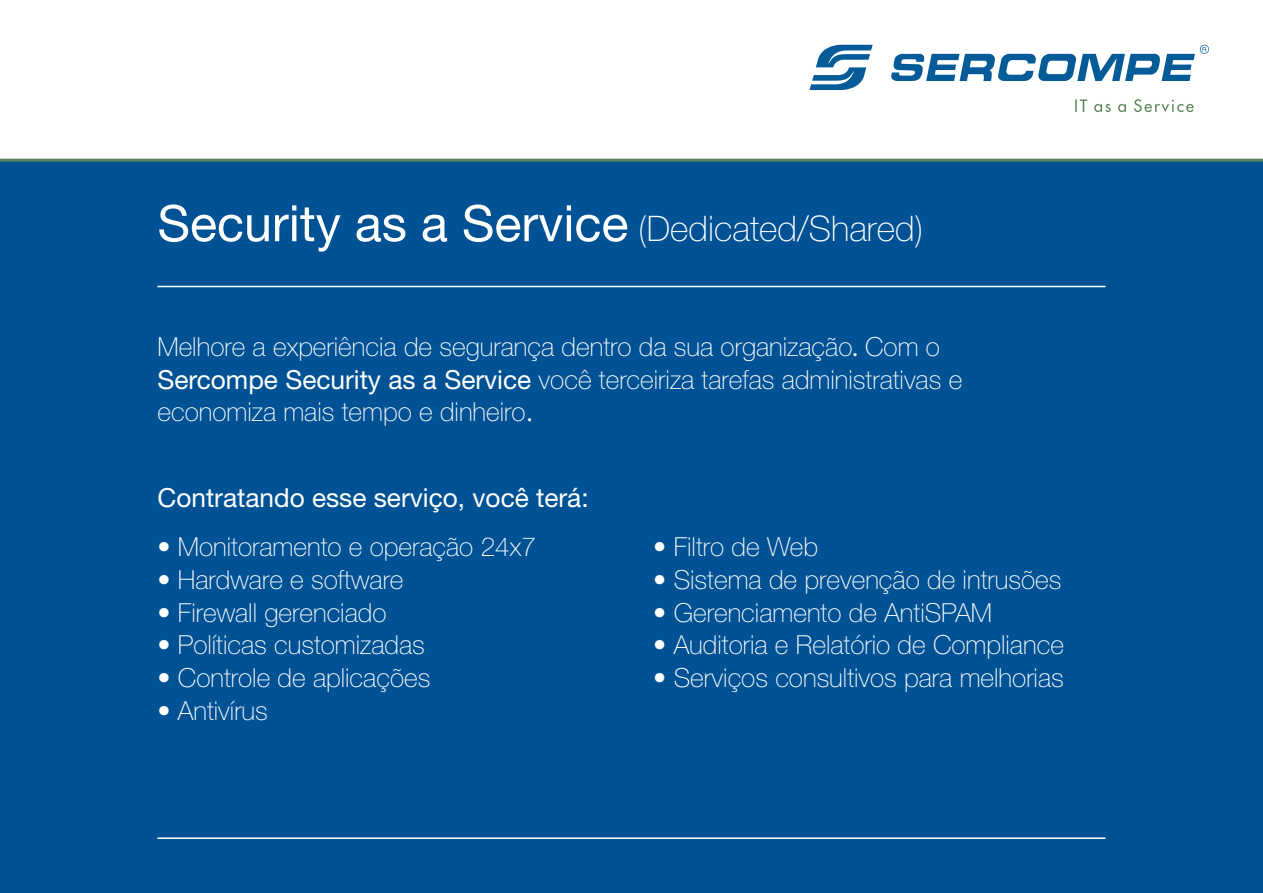
<style>
.page{position:relative;width:1263px;height:893px;background:#fff}
.page>*{position:absolute;margin:0;border:0;box-sizing:border-box;transform-origin:0 0}
.t1{font:50.25px "Helvetica Neue LT Std";color:#fff}
.t2{font:100 26.25px/32.7px "Helvetica Neue LT Std";color:#fff}
.t3{font:26.25px "Helvetica Neue LT Std";color:#fff}
.s1{font-weight:100;font-size:35.25px}
.s2{font-family:"Futura Con";font-weight:400}
.s3{font-weight:400}
.s4{font-family:"Futura BT";font-weight:400}
</style>
<div class="page">
<div style="left:0;top:161px;width:1263px;height:732px;background:#005295"></div>
<hr style="left:0;top:159px;width:1263px;height:3px;background:#5d875b">
<hr style="left:157px;top:837px;width:948px;height:2px;background:#fff">
<hr style="left:157px;top:286px;width:948px;height:1px;background:#fff">
<svg style="left:1075px;top:99px;width:119px;height:13px"></svg>
<svg style="left:809px;top:45px;width:64px;height:45px"></svg>
<svg style="left:891px;top:45px;width:318px;height:36px"></svg>
<h1 class="t1" style="left:157px;top:193px;width:767px">Security as a Service <span class="s1">(Dedicated/Shared)</span></h1>
<p class="t2" style="left:157px;top:330px;width:806px">Melhore a experiência de segurança dentro da sua organização<span class="s2">.</span> Com o<br><span class="s3">Sercompe Security as a Service</span> você terceiriza tarefas administrativas e economiza mais tempo e dinheiro<span class="s4">.</span></p>
<p class="t3" style="left:157px;top:482px;width:433px">Contratando esse serviço, você terá:</p>
<p class="t2" style="left:157px;top:531px;width:380px">• Monitoramento e operação 24x7</p>
<p class="t2" style="left:157px;top:563px;width:248px">• Hardware e software</p>
<p class="t2" style="left:157px;top:596px;width:231px">• Firewall gerenciado</p>
<p class="t2" style="left:157px;top:629px;width:269px">• Políticas customizadas</p>
<p class="t2" style="left:157px;top:661px;width:274px">• Controle de aplicações</p>
<p class="t2" style="left:157px;top:694px;width:112px">• Antivírus</p>
<p class="t2" style="left:653px;top:531px;width:166px">• Filtro de Web</p>
<p class="t2" style="left:653px;top:563px;width:410px">• Sistema de prevenção de intrusões</p>
<p class="t2" style="left:653px;top:596px;width:340px">• Gerenciamento de AntiSPAM</p>
<p class="t2" style="left:653px;top:629px;width:412px">• Auditoria e Relatório de Compliance</p>
<p class="t2" style="left:653px;top:661px;width:412px">• Serviços consultivos para melhorias</p>
</div>
